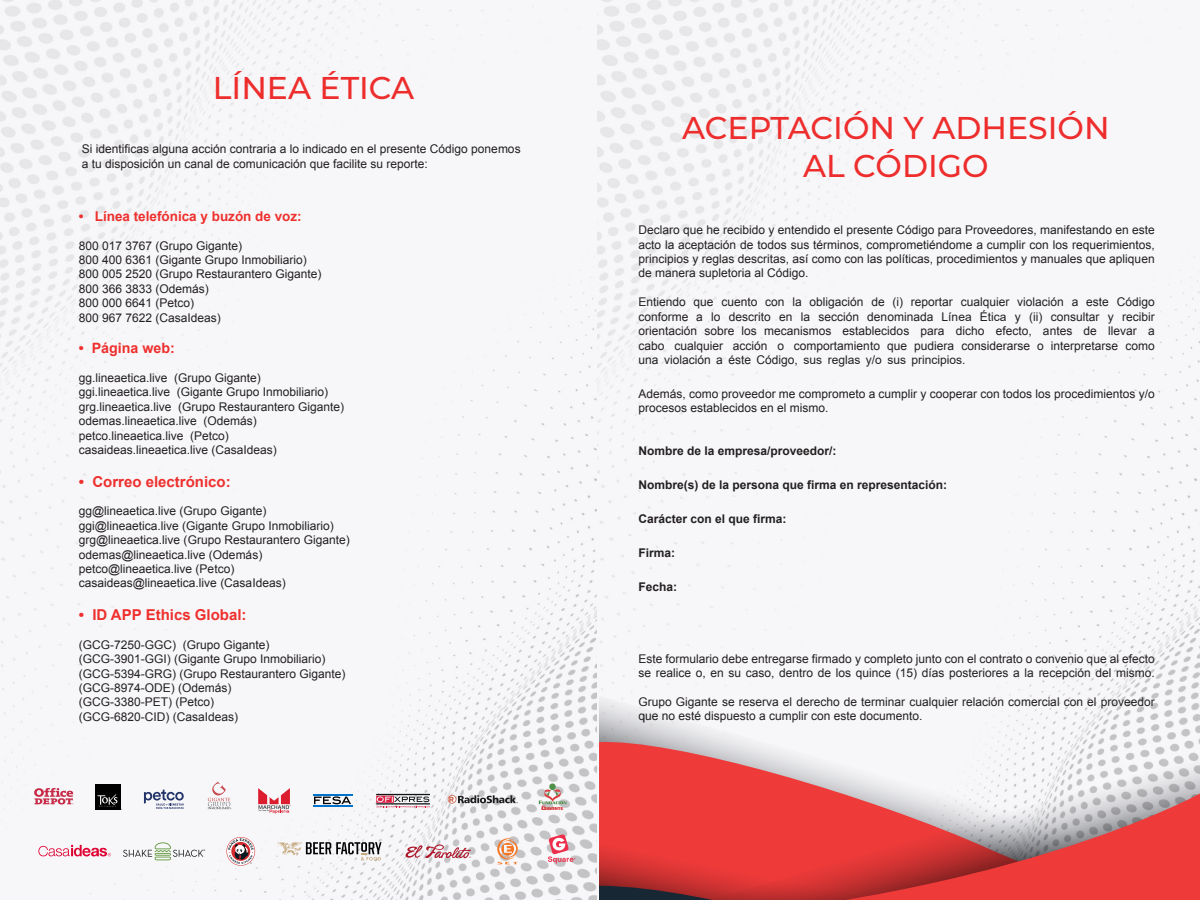
<style>
.page{position:relative;width:1200px;height:900px;background:#fff}
.page>*{position:absolute;margin:0;border:0;box-sizing:border-box;transform-origin:0 0}
.t1{font:500 31.5px/37.8px "Montserrat";color:#ee2d2d;text-align:center}
.t2{font:700 15px "Arial";color:#ee302e}
.t3{font:700 14.25px "Arial";color:#ee302e}
.t4{font:700 13.5px "Arial";color:#ee302e}
.t5{font:12px/14.4px "Arial";color:#231f20}
.t6{font:700 12px "Arial";color:#231f20}
.t7{font:500 2.25px "Helvetica Neue";color:#1d1f21}
</style>
<div class="page">
<img style="left:0;top:0;width:598px;height:899px">
<img style="left:598px;top:0;width:602px;height:770px">
<svg style="left:208px;top:781px;width:24px;height:28px"></svg>
<svg style="left:34px;top:787px;width:40px;height:17px"></svg>
<svg style="left:448px;top:794px;width:70px;height:9px"></svg>
<div style="left:95px;top:784px;width:25px;height:25px;background:#000001"></div>
<svg style="left:97px;top:794px;width:25px;height:15px"></svg>
<svg style="left:144px;top:789px;width:40px;height:19px"></svg>
<svg style="left:258px;top:787px;width:33px;height:26px"></svg>
<hr style="left:313px;top:805px;width:39px;height:1px;background:#0073ce">
<svg style="left:314px;top:796px;width:37px;height:8px"></svg>
<hr style="left:313px;top:794px;width:39px;height:1px;background:#0073ce">
<svg style="left:376px;top:793px;width:54px;height:14px"></svg>
<svg style="left:277px;top:841px;width:105px;height:19px"></svg>
<svg style="left:226px;top:836px;width:29px;height:29px"></svg>
<svg style="left:123px;top:842px;width:80px;height:18px"></svg>
<svg style="left:405px;top:844px;width:66px;height:14px"></svg>
<svg style="left:497px;top:837px;width:21px;height:27px"></svg>
<div style="left:549px;top:783px;width:7px;height:6px;background:#509149;border-radius:50%"></div>
<svg style="left:539px;top:789px;width:28px;height:20px"></svg>
<svg style="left:38px;top:844px;width:73px;height:12px"></svg>
<svg style="left:548px;top:833px;width:27px;height:30px"></svg>
<svg style="left:599px;top:687px;width:600px;height:51px"></svg>
<svg style="left:599px;top:738px;width:46px;height:53px;background:#e74544"></svg>
<svg style="left:645px;top:714px;width:555px;height:77px"></svg>
<svg style="left:599px;top:791px;width:601px;height:108px;background:#e36f6f"></svg>
<svg style="left:599px;top:813px;width:459px;height:86px;background:#d44444"></svg>
<h1 class="t1" style="left:213px;top:67px;width:203px">LÍNEA ÉTICA</h1>
<p class="t5" style="left:82px;top:142px;width:440px">Si identificas alguna acción contraria a lo indicado en el presente Código ponemos a tu disposición un canal de comunicación que facilite su reporte:</p>
<p class="t4" style="left:79px;top:207px;width:225px">• Línea telefónica y buzón de voz:</p>
<p class="t5" style="left:79px;top:238px;width:244px">800 017 3767 (Grupo Gigante)<br>800 400 6361 (Gigante Grupo Inmobiliario)<br>800 005 2520 (Grupo Restaurantero Gigante)<br>800 366 3833 (Odemás)<br>800 000 6641 (Petco)<br>800 967 7622 (CasaIdeas)</p>
<p class="t3" style="left:79px;top:339px;width:98px">• Página web:</p>
<p class="t5" style="left:79px;top:370px;width:267px">gg.lineaetica.live (Grupo Gigante) ggi.lineaetica.live (Gigante Grupo Inmobiliario) grg.lineaetica.live (Grupo Restaurantero Gigante) odemas.lineaetica.live (Odemás) petco.lineaetica.live (Petco) casaideas.lineaetica.live (CasaIdeas)</p>
<p class="t2" style="left:79px;top:471px;width:153px">• Correo electrónico:</p>
<p class="t5" style="left:79px;top:504px;width:272px">gg@lineaetica.live (Grupo Gigante) ggi@lineaetica.live (Gigante Grupo Inmobiliario) grg@lineaetica.live (Grupo Restaurantero Gigante) odemas@lineaetica.live (Odemás) petco@lineaetica.live (Petco) casaideas@lineaetica.live (CasaIdeas)</p>
<p class="t2" style="left:79px;top:604px;width:169px">• ID APP Ethics Global:</p>
<p class="t5" style="left:79px;top:637px;width:268px">(GCG-7250-GGC) (Grupo Gigante) (GCG-3901-GGI) (Gigante Grupo Inmobiliario) (GCG-5394-GRG) (Grupo Restaurantero Gigante) (GCG-8974-ODE) (Odemás)<br>(GCG-3380-PET) (Petco)<br>(GCG-6820-CID) (CasaIdeas)</p>
<p class="t7" style="left:204px;top:848px;width:3px">®</p>
<h1 class="t1" style="left:682px;top:108px;width:429px">ACEPTACIÓN Y ADHESIÓN<br>AL CÓDIGO</h1>
<p class="t5" style="left:638px;top:223px;width:518px;text-align:justify">Declaro que he recibido y entendido el presente Código para Proveedores, manifestando en este acto la aceptación de todos sus términos, comprometiéndome a cumplir con los requerimientos, principios y reglas descritas, así como con las políticas, procedimientos y manuales que apliquen de manera supletoria al Código.</p>
<p class="t5" style="left:638px;top:295px;width:518px;text-align:justify">Entiendo que cuento con la obligación de (i) reportar cualquier violación a este Código conforme a lo descrito en la sección denominada Línea Ética y (ii) consultar y recibir orientación sobre los mecanismos establecidos para dicho efecto, antes de llevar a cabo cualquier acción o comportamiento que pudiera considerarse o interpretarse como una violación a éste Código, sus reglas y/o sus principios.</p>
<p class="t5" style="left:638px;top:386px;width:518px">Además, como proveedor me comprometo a cumplir y cooperar con todos los procedimientos y/o procesos establecidos en el mismo.</p>
<p class="t6" style="left:638px;top:443px;width:200px">Nombre de la empresa/proveedor/:</p>
<p class="t6" style="left:638px;top:477px;width:310px">Nombre(s) de la persona que firma en representación:</p>
<p class="t6" style="left:638px;top:510px;width:150px">Carácter con el que firma:</p>
<p class="t6" style="left:638px;top:544px;width:38px">Firma:</p>
<p class="t6" style="left:638px;top:578px;width:40px">Fecha:</p>
<p class="t5" style="left:638px;top:651px;width:518px">Este formulario debe entregarse firmado y completo junto con el contrato o convenio que al efecto se realice o, en su caso, dentro de los quince (15) días posteriores a la recepción del mismo.</p>
<p class="t5" style="left:638px;top:694px;width:518px">Grupo Gigante se reserva el derecho de terminar cualquier relación comercial con el proveedor que no esté dispuesto a cumplir con este documento.</p>
</div>
